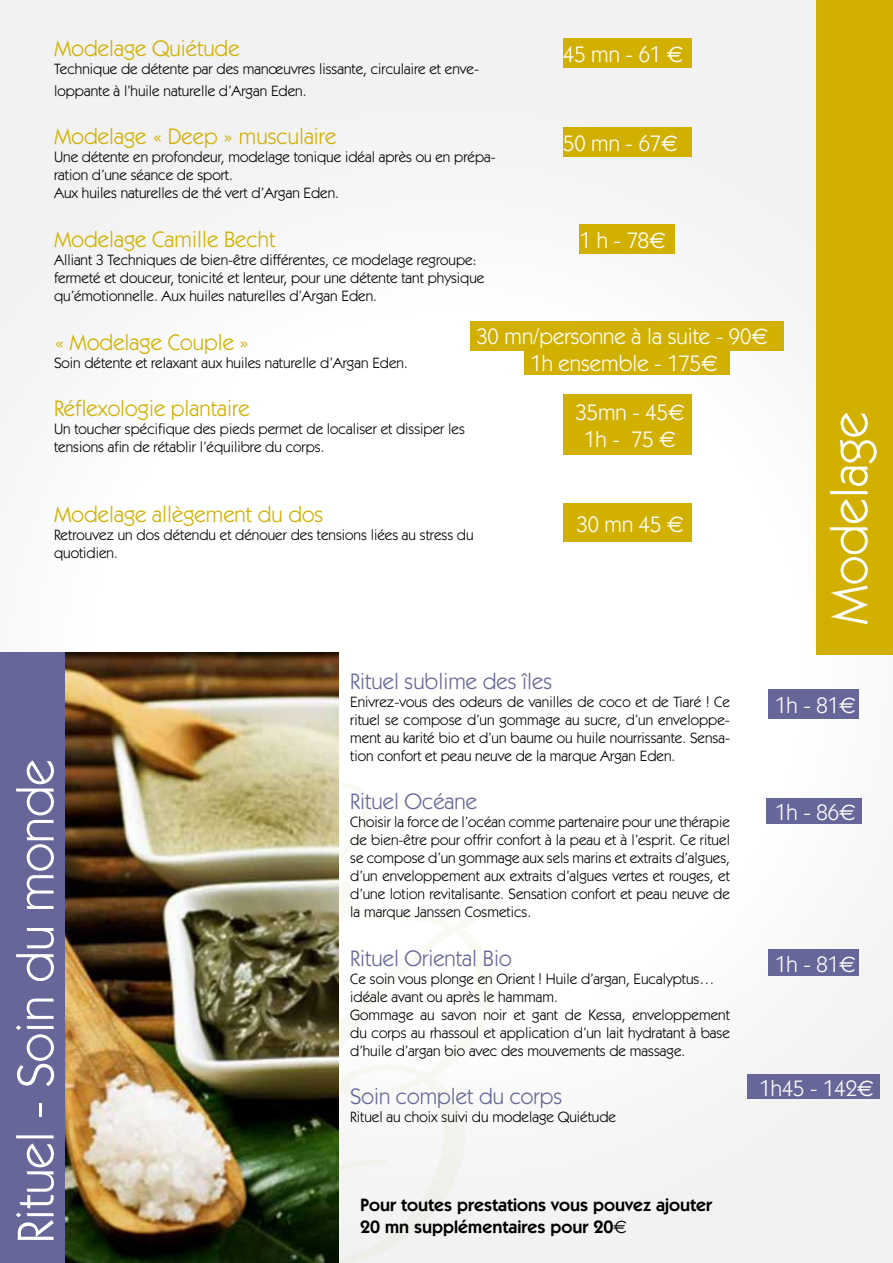
<style>
.page{position:relative;width:893px;height:1263px;background:#fafafa}
.page>*{position:absolute;margin:0;border:0;box-sizing:border-box;transform-origin:0 0}
.t1{font:51.9px "Itc Kabel";color:#fff}
.t2{font:22.5px "Itc Kabel";color:#d1b000}
.t3{font:22.5px/27px "Itc Kabel";color:#fff;text-align:center}
.t4{font:22.5px "Itc Kabel";color:#669}
.t5{font:600 18px/21.6px "Itc Kabel";color:#000}
.t6{font:15px/18px "Itc Kabel";color:#000}
.s1{font-family:"Euro Sans"}
.s2{font-family:"Euro Sans";font-weight:400}
</style>
<div class="page">
<svg style="left:338px;top:883px;width:127px;height:380px"></svg>
<div style="left:816px;top:0;width:77px;height:655px;background:#d1b000"></div>
<div style="left:0;top:653px;width:68px;height:610px;background:#669"></div>
<img style="left:65px;top:653px;width:273px;height:610px">
<div style="left:747px;top:1074px;width:133px;height:25px;background:#669"></div>
<div style="left:768px;top:950px;width:91px;height:26px;background:#669"></div>
<div style="left:766px;top:798px;width:95px;height:25px;background:#669"></div>
<div style="left:768px;top:689px;width:91px;height:30px;background:#669"></div>
<div style="left:563px;top:38px;width:129px;height:30px;background:#d1b000"></div>
<div style="left:563px;top:127px;width:129px;height:30px;background:#d1b000"></div>
<div style="left:580px;top:224px;width:95px;height:30px;background:#d1b000"></div>
<div style="left:471px;top:321px;width:313px;height:29px;background:#d1b000"></div>
<div style="left:525px;top:350px;width:205px;height:25px;background:#d1b000"></div>
<div style="left:563px;top:394px;width:129px;height:61px;background:#d1b000"></div>
<div style="left:563px;top:503px;width:129px;height:39px;background:#d1b000"></div>
<h2 class="t2" style="left:54px;top:35px;width:187px">Modelage Quiétude</h2>
<p class="t6" style="left:54px;top:58px;width:426px;line-height:21.6px">Technique de détente par des manœuvres lissante, circulaire et enve&shy;loppante à l’huile naturelle d’Argan Eden.</p>
<h2 class="t2" style="left:54px;top:123px;width:284px">Modelage « Deep » musculaire</h2>
<p class="t6" style="left:54px;top:148px;width:443px">Une détente en profondeur, modelage tonique idéal après ou en prépa&shy;ration d’une séance de sport.<br>Aux huiles naturelles de thé vert d’Argan Eden.</p>
<h2 class="t2" style="left:54px;top:226px;width:223px">Modelage Camille Becht</h2>
<p class="t6" style="left:54px;top:251px;width:432px">Alliant 3 Techniques de bien-être différentes, ce modelage regroupe: fermeté et douceur, tonicité et lenteur, pour une détente tant physique qu’émotionnelle. Aux huiles naturelles d’Argan Eden.</p>
<h2 class="t2" style="left:54px;top:329px;width:197px">« Modelage Couple »</h2>
<p class="t6" style="left:54px;top:353px;width:355px">Soin détente et relaxant aux huiles naturelle d’Argan Eden.</p>
<h2 class="t2" style="left:54px;top:395px;width:197px">Réflexologie plantaire</h2>
<p class="t6" style="left:54px;top:420px;width:412px">Un toucher spécifique des pieds permet de localiser et dissiper les tensions afin de rétablir l’équilibre du corps.</p>
<h2 class="t3" style="left:563px;top:41px;width:122px">45 mn - 61 <span class="s1">€</span></h2>
<h2 class="t3" style="left:563px;top:130px;width:116px">50 mn - 67<span class="s1">€</span></h2>
<h2 class="t3" style="left:580px;top:226px;width:88px">1 h - 78<span class="s1">€</span></h2>
<h2 class="t3" style="left:476px;top:323px;width:293px">30 mn/personne à la suite - 90<span class="s1">€<br></span>1h ensemble - 175<span class="s1">€</span></h2>
<h2 class="t3" style="left:575px;top:399px;width:111px">35mn - 45<span class="s1">€<br></span>1h - 75 <span class="s1">€</span></h2>
<h2 class="t2" style="left:54px;top:501px;width:271px">Modelage allègement du dos</h2>
<p class="t6" style="left:54px;top:526px;width:421px">Retrouvez un dos détendu et dénouer des tensions liées au stress du quotidien.</p>
<h2 class="t3" style="left:576px;top:510px;width:109px">30 mn 45 <span class="s1">€</span></h2>
<h1 class="t1" style="left:819px;top:625px;width:215px;rotate:-90deg">Modelage</h1>
<h1 class="t1" style="left:5px;top:1243px;width:485px;rotate:-90deg">Rituel - Soin du monde</h1>
<h2 class="t4" style="left:350px;top:668px;width:203px">Rituel sublime des îles</h2>
<p class="t6" style="left:350px;top:692px;width:381px;text-align:justify">Enivrez-vous des odeurs de vanilles de coco et de Tiaré ! Ce rituel se compose d’un gommage au sucre, d’un enveloppe&shy;ment au karité bio et d’un baume ou huile nourrissante. Sensa&shy;tion confort et peau neuve de la marque Argan Eden.</p>
<h2 class="t4" style="left:350px;top:788px;width:128px">Rituel Océane</h2>
<p class="t6" style="left:350px;top:813px;width:381px;text-align:justify">Choisir la force de l’océan comme partenaire pour une thérapie de bien-être pour offrir confort à la peau et à l’esprit. Ce rituel se compose d’un gommage aux sels marins et extraits d’algues, d’un enveloppement aux extraits d’algues vertes et rouges, et d’une lotion revitalisante. Sensation confort et peau neuve de la marque Janssen Cosmetics.</p>
<h2 class="t4" style="left:350px;top:945px;width:163px">Rituel Oriental Bio</h2>
<p class="t6" style="left:350px;top:969px;width:381px">Ce soin vous plonge en Orient ! Huile d’argan, Eucalyptus… idéale avant ou après le hammam.<br>Gommage au savon noir et gant de Kessa, enveloppement du corps au rhassoul et application d’un lait hydratant à base d’huile d’argan bio avec des mouvements de massage.</p>
<h2 class="t4" style="left:350px;top:1084px;width:213px">Soin complet du corps</h2>
<p class="t6" style="left:350px;top:1108px;width:267px">Rituel au choix suivi du modelage Quiétude</p>
<p class="t5" style="left:360px;top:1194px;width:353px">Pour toutes prestations vous pouvez ajouter<br>20 mn supplémentaires pour 20<span class="s2">€</span></p>
<h2 class="t3" style="left:775px;top:692px;width:82px">1h - 81<span class="s1">€</span></h2>
<h2 class="t3" style="left:775px;top:798px;width:82px">1h - 86<span class="s1">€</span></h2>
<h2 class="t3" style="left:775px;top:950px;width:82px">1h - 81<span class="s1">€</span></h2>
<h2 class="t3" style="left:759px;top:1074px;width:116px">1h45 - 142<span class="s1">€</span></h2>
</div>
